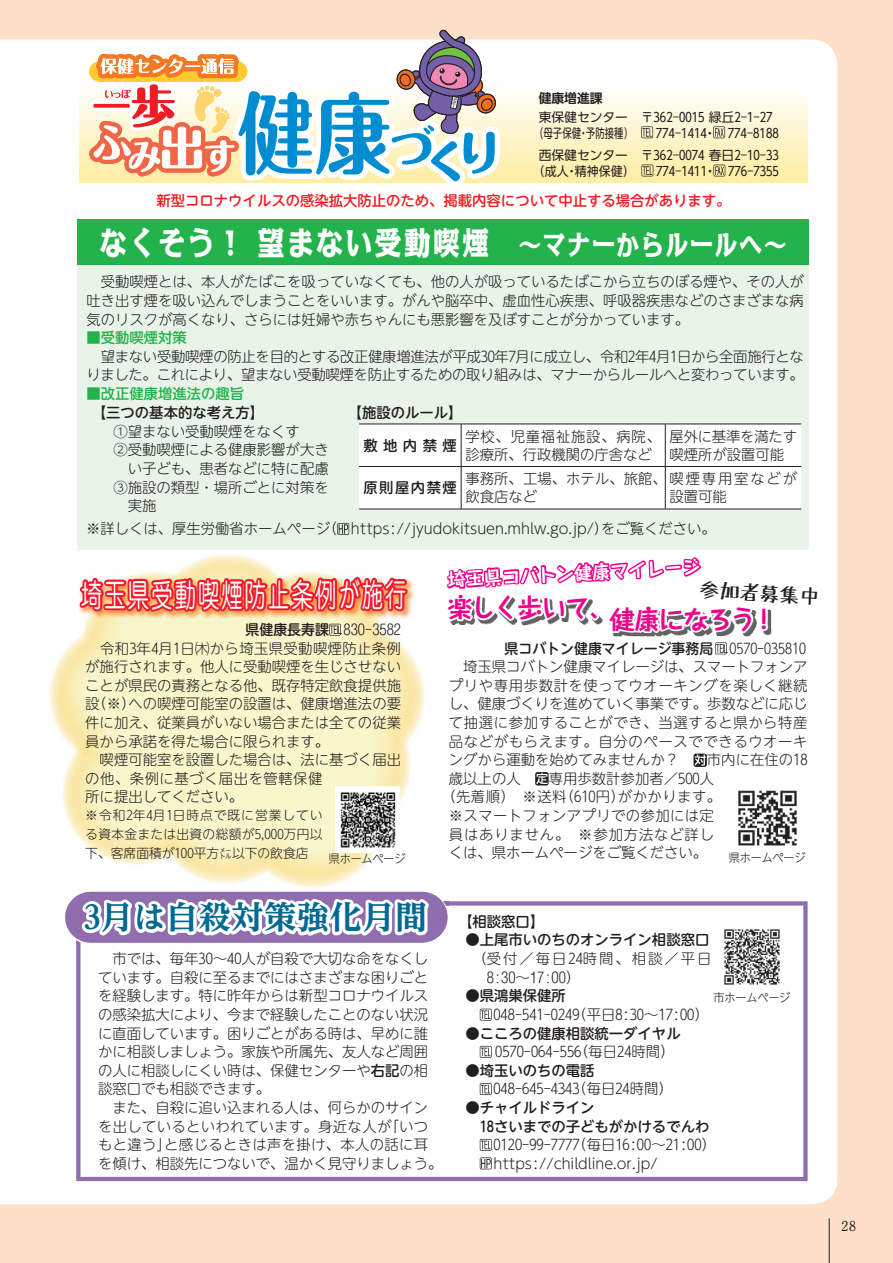
<style>
.page{position:relative;width:893px;height:1263px;background:#fde0c7}
.page>*{position:absolute;margin:0;border:0;box-sizing:border-box;transform-origin:0 0}
.t1{font:31.95px "Jun 201 Pro";letter-spacing:.1em;color:#fff;scale:.67 1}
.t2{font:800 31.95px "Kakumin Pro";letter-spacing:.1em;color:#fff;scale:.83 1}
.t3{font:700 expanded 31.95px "UD Reimin Pro";letter-spacing:.025em;color:#006991}
.t4{font:800 26.85px "Kakumin Pro";letter-spacing:.1em;color:#fff;scale:.83 1}
.t5{font:700 25.5px "Taka Hand Std";letter-spacing:-.06em;color:#ed028c}
.t6{font:20.25px "Tanuki Permanent Marker";color:#231f20}
.t7{font:700 18px "Taka Hand Std";color:#fff}
.t8{font:300 14.4px/18.6px "UD Shin M Go Pro";color:#231f20}
.t9{font:500 14.4px/18.6px "UD Shin M Go Pro";color:#231f20;text-align:right}
.t10{font:300 14.4px/18.6px "UD Shin M Go Pro";letter-spacing:.045em;color:#231f20;text-align:right}
.t11{font:300 14.4px/18.6px "UD Shin M Go Pro";letter-spacing:-.02em;color:#231f20}
.t12{font:300 14.4px/18.6px "UD Shin M Go Pro";letter-spacing:.03em;color:#231f20}
.t13{font:500 14.4px "UD Shin M Go Pro";color:#ee1d23}
.t14{font:300 14.4px "UD Shin M Go Pro";letter-spacing:.125em;color:#231f20}
.t15{font:300 14.4px "Shin M Go Pro";color:#231f20}
.t16{font:500 14.4px "UD Shin M Go Pro";color:#23b24b}
.t17{font:300 14.4px "UD Shin M Go Pro";letter-spacing:.05em;color:#231f20}
.t18{font:700 13.8px "Futo Min A101 Pro";color:#231f20}
.t19{font:12.75px/15.3px "UD Shin Go Pro";color:#231f20}
.t20{font:300 12.75px/18.6px "UD Shin M Go Pro";letter-spacing:.02em;color:#231f20;text-align:justify}
.t21{font:12.75px "UD Shin M Go Pro";color:#231f20;scale:.74 1}
.t22{font:12.75px "UD Shin M Go Pro";color:#231f20;scale:.94 1}
.t23{font:700 12.75px "UD Shin Go Pro De";color:#231f20}
.t24{font:300 11.7px "UD Shin M Go Pro";letter-spacing:-.015em;color:#231f20;scale:.95 1}
.t25{font:2.55px/2.4px "Kamo Lime Std Bold 90 msp RKSJ V";color:#231f20;text-align:justify;scale:1.54 1}
.s1{font-weight:500}
.s2{font-weight:300}
.s3{font-family:"Shin M Go Pro";font-weight:300}
.s4{font-family:"UD Shin M Go Pro"}
</style>
<div class="page">
<div style="left:0;top:40px;width:837px;height:1164px;background:#fff"></div>
<div style="left:79px;top:85px;width:729px;height:98px;background:linear-gradient(to bottom,#fefefd,#ffeda1)"></div>
<svg style="left:641px;top:126px;width:12px;height:12px"></svg>
<svg style="left:713px;top:126px;width:12px;height:12px"></svg>
<svg style="left:641px;top:165px;width:12px;height:11px"></svg>
<svg style="left:713px;top:165px;width:12px;height:11px"></svg>
<div style="left:14px;top:553px;width:48px;height:379px;background:#fff"></div>
<div style="left:425px;top:689px;width:29px;height:212px;background:#fff"></div>
<img style="left:49px;top:553px;width:376px;height:335px">
<div style="left:76px;top:901px;width:732px;height:280px;background:#fff"></div>
<svg style="left:89px;top:30px;width:411px;height:156px"></svg>
<svg style="left:693px;top:754px;width:14px;height:13px"></svg>
<svg style="left:694px;top:754px;width:12px;height:12px"></svg>
<svg style="left:535px;top:772px;width:14px;height:13px"></svg>
<svg style="left:536px;top:773px;width:12px;height:11px"></svg>
<img style="left:64px;top:891px;width:385px;height:53px">
<img style="left:432px;top:901px;width:17px;height:4px">
<svg style="left:480px;top:1009px;width:12px;height:11px"></svg>
<svg style="left:480px;top:1046px;width:12px;height:12px"></svg>
<svg style="left:480px;top:1083px;width:12px;height:12px"></svg>
<svg style="left:480px;top:1139px;width:12px;height:12px"></svg>
<svg style="left:480px;top:1157px;width:12px;height:12px"></svg>
<svg style="left:77px;top:861px;width:355px;height:178px"></svg>
<img style="left:729px;top:782px;width:76px;height:69px">
<div style="left:335px;top:786px;width:65px;height:66px;background:#fff"></div>
<img style="left:340px;top:792px;width:58px;height:56px">
<img style="left:720px;top:924px;width:64px;height:65px">
<div style="left:78px;top:237px;width:731px;height:313px;background:#e9f4e8"></div>
<div style="left:78px;top:219px;width:731px;height:46px;background:#23b24b"></div>
<svg style="left:76px;top:424px;width:743px;height:265px"></svg>
<hr style="left:359px;top:424px;width:102px;height:1px;background:#231f20">
<hr style="left:461px;top:424px;width:204px;height:1px;background:#231f20">
<hr style="left:461px;top:424px;width:1px;height:42px;background:#231f20">
<hr style="left:665px;top:424px;width:136px;height:1px;background:#231f20">
<hr style="left:665px;top:424px;width:1px;height:42px;background:#231f20">
<hr style="left:359px;top:466px;width:102px;height:1px;background:#231f20">
<hr style="left:461px;top:466px;width:204px;height:1px;background:#231f20">
<hr style="left:461px;top:467px;width:1px;height:42px;background:#231f20">
<hr style="left:665px;top:466px;width:136px;height:1px;background:#231f20">
<hr style="left:665px;top:467px;width:1px;height:42px;background:#231f20">
<hr style="left:359px;top:509px;width:102px;height:1px;background:#231f20">
<hr style="left:461px;top:509px;width:204px;height:1px;background:#231f20">
<hr style="left:665px;top:509px;width:136px;height:1px;background:#231f20">
<hr style="left:829px;top:1218px;width:1px;height:45px;background:#1e1d20">
<p class="t25" style="left:454px;top:97px;width:2px;rotate:12deg">アッピー</p>
<p class="t23" style="left:539px;top:88px;width:65px">健康増進課</p>
<p class="t19" style="left:728px;top:109px;width:53px;text-indent:-189px">東保健センター　〒362‒0015 緑丘 ‒1‒2 2 7<br>774‒8188</p>
<p class="t21" style="left:534px;top:122px;width:135px">（母子保健予防接種(</p>
<p class="t19" style="left:656px;top:125px;width:53px">774‒1414</p>
<p class="t19" style="left:704px;top:125px;width:14px">・</p>
<p class="t21" style="left:579px;top:122px;width:14px">・</p>
<p class="t19" style="left:539px;top:148px;width:242px;text-align:right">西保健センター　〒362‒0074 春日 ‒2 10‒33<br>776‒7355</p>
<p class="t22" style="left:533px;top:161px;width:40px">（成人</p>
<p class="t22" style="left:575px;top:161px;width:65px">精神保健(</p>
<p class="t19" style="left:656px;top:163px;width:53px">774‒1411</p>
<p class="t19" style="left:704px;top:163px;width:14px">・</p>
<p class="t22" style="left:566px;top:161px;width:14px">・</p>
<p class="t13" style="left:157px;top:189px;width:576px">新型コロナウイルスの感染拡大防止のため、掲載内容について中止する場合があります。</p>
<h1 class="t2" style="left:100px;top:217px;width:470px">なくそう！望まない受動喫煙</h1>
<p class="t8" style="left:86px;top:272px;width:719px;text-align:justify">　受動喫煙とは、本人がたばこを吸っていなくても、他の人が吸っているたばこから立ちのぼる煙や、その人が吐き出す煙を吸い込んでしまうことをいいます。がんや脳卒中、虚血性心疾患、呼吸器疾患などのさまざまな病気のリスクが高くなり、さらには妊婦や赤ちゃんにも悪影響を及ぼすことが分かっています。</p>
<p class="t16" style="left:86px;top:326px;width:102px">■受動喫煙対策</p>
<p class="t11" style="left:86px;top:346px;width:719px">　望まない受動喫煙の防止を目的とする改正健康増進法が平成30年7月に成立し、令和年2 月4 1日から全面施行となりました。これにより、望まない受動喫煙を防止するための取り組みは、マナーからルールへと変わっています。</p>
<p class="t16" style="left:86px;top:382px;width:159px">■改正健康増進法の趣旨</p>
<p class="t9" style="left:99px;top:403px;width:159px">【三つの基本的な考え方【</p>
<p class="t8" style="left:85px;top:421px;width:217px">　　①望まない受動喫煙をなくす</p>
<p class="t8" style="left:85px;top:440px;width:245px">　　②受動喫煙による健康影響が大き</p>
<p class="t8" style="left:128px;top:458px;width:202px">い子ども、患者などに特に配慮</p>
<p class="t8" style="left:85px;top:477px;width:245px">　　③施設の類型・場所ごとに対策を</p>
<p class="t8" style="left:128px;top:496px;width:30px">実施</p>
<p class="t8" style="left:351px;top:519px;width:366px">https://jyudokitsuen.mhlw.go.jp )/ をご覧ください。</p>
<h2 class="t4" style="left:519px;top:223px;width:324px">～マナーからルールへ~</h2>
<p class="t9" style="left:355px;top:402px;width:102px">【施設のルール【</p>
<p class="t17" style="left:465px;top:424px;width:197px">学校、児童福祉施設、病院、</p>
<p class="t8" style="left:669px;top:426px;width:129px;line-height:18px">屋外に基準を満たす喫煙所が設置可能</p>
<p class="t14" style="left:465px;top:467px;width:333px">事務所、工場、ホテル、旅館、喫煙専用室などが</p>
<p class="t9" style="left:363px;top:435px;width:95px">敷地内禁煙</p>
<p class="t8" style="left:465px;top:444px;width:188px">診療所、行政機関の庁舎など</p>
<p class="t9" style="left:363px;top:478px;width:95px">原則屋内禁煙</p>
<p class="t8" style="left:465px;top:487px;width:73px">飲食店など</p>
<p class="t8" style="left:669px;top:487px;width:59px">設置可能</p>
<p class="t8" style="left:86px;top:519px;width:253px">※詳しくは、厚生労働省ホームページ(</p>
<h1 class="t1" style="left:81px;top:569px;width:487px">埼玉県受動喫煙防止条例が施行</h1>
<p class="t9" style="left:246px;top:619px;width:85px">県健康長寿課</p>
<p class="t8" style="left:85px;top:638px;width:317px">　令和年3 月4 1日㈭から埼玉県受動喫煙防止条例が施行されます。他人に受動喫煙を生じさせないことが県民の責務となる他、既存特定飲食提供施設(※)への喫煙可能室の設置は、健康増進法の要件に加え、従業員がいない場合または全ての従業員から承諾を得た場合に限られます。<br>　喫煙可能室を設置した場合は、法に基づく届出の他、条例に基づく届出を管轄保健<br>所に提出してください。</p>
<p class="t20" style="left:85px;top:806px;width:239px">※令和年2 月4 1日時点で既に営業している資本金または出資の総額が5,000万円以下、客席面積が100平方㍍以下の飲食店</p>
<p class="t15" style="left:344px;top:618px;width:59px">830-3582</p>
<p class="t24" style="left:329px;top:849px;width:82px">県ホームページ</p>
<p class="t7" style="left:447px;top:567px;width:254px;rotate:-3deg">埼玉県コバトン健康マイレージ</p>
<h3 class="t6" style="left:700px;top:580px;width:122px;rotate:3deg">参加者募集中</h3>
<h3 class="t5" style="left:447px;top:589px;width:169px">楽しく歩いて、</h3>
<h3 class="t5" style="left:610px;top:601px;width:148px">健康になろう</h3>
<h3 class="t5" style="left:751px;top:601px;width:27px">!</h3>
<p class="t9" style="left:504px;top:638px;width:210px">県コバトン健康マイレージ事務局</p>
<p class="t8" style="left:729px;top:638px;width:78px">0570-035810</p>
<p class="t10" style="left:449px;top:657px;width:360px">埼玉県コバトン健康マイレージは、スマートフォンアプリや専用歩数計を使ってウオーキングを楽しく継続し、健康づくりを進めていく事業です。歩数などに応じて抽選に参加することができ、当選すると県から特産品などがもらえます。自分のペースでできるウオーキ市内に在住の18</p>
<p class="t8" style="left:549px;top:750px;width:167px;text-indent:-100px">ングから運動を始めてみませんか？　<br>専用歩数計参加者／500人</p>
<p class="t12" style="left:449px;top:768px;width:267px">歳以上の人　<br>(先着順)　※送料(610円)がかかります。※スマートフォンアプリでの参加には定員はありません｡　※参加方法など詳しくは、県ホームページをご覧ください。</p>
<p class="t24" style="left:729px;top:848px;width:82px">県ホームページ</p>
<h1 class="t3" style="left:84px;top:891px;width:344px">3月は自殺対策強化月間</h1>
<p class="t8" style="left:98px;top:948px;width:346px">　市では、毎年30～40人が自殺で大切な命をなくしています。自殺に至るまでにはさまざまな困りごとを経験します。特に昨年からは新型コロナウイルスの感染拡大により、今まで経験したことのない状況に直面しています。困りごとがある時は、早めに誰かに相談しましょう。家族や所属先、友人など周囲の人に相談しにくい時は、保健センターや<span class="s1">右記</span>の相談窓口でも相談できます。<br>　また、自殺に追い込まれる人は、何らかのサインを出しているといわれています。身近な人が｢いつもと違う｣と感じるときは声を掛け、本人の話に耳を傾け、相談先につないで、温かく見守りましょう。</p>
<p class="t9" style="left:465px;top:911px;width:73px">【相談窓口【</p>
<p class="t9" style="left:465px;top:930px;width:248px">●上尾市いのちのオンライン相談窓口<span class="s2">(受付／毎日24時間、相談／</span><span class="s3">平日</span></p>
<p class="t15" style="left:487px;top:966px;width:88px">8:30~17:00<span class="s4">(</span></p>
<p class="t9" style="left:465px;top:986px;width:102px">●県鴻巣保健所</p>
<p class="t8" style="left:493px;top:1004px;width:210px">048-541-0249(平日8:30~17:00(</p>
<p class="t9" style="left:465px;top:1023px;width:217px">●こころの健康相談統一ダイヤル</p>
<p class="t8" style="left:495px;top:1042px;width:174px">0570-064-556(毎日24時間(</p>
<p class="t9" style="left:465px;top:1060px;width:131px">●埼玉いのちの電話</p>
<p class="t8" style="left:493px;top:1079px;width:174px">048-645-4343(毎日24時間(</p>
<p class="t9" style="left:480px;top:1097px;width:231px;text-align:left;text-indent:-14px">●チャイルドライン<br>18さいまでの子どもがかけるでんわ</p>
<p class="t8" style="left:493px;top:1135px;width:217px">0120-99-7777(毎日16:00~21:00( https://childline.or.jp/</p>
<p class="t24" style="left:714px;top:988px;width:82px">市ホームページ</p>
<p class="t18" style="left:841px;top:1214px;width:16px">28</p>
</div>
